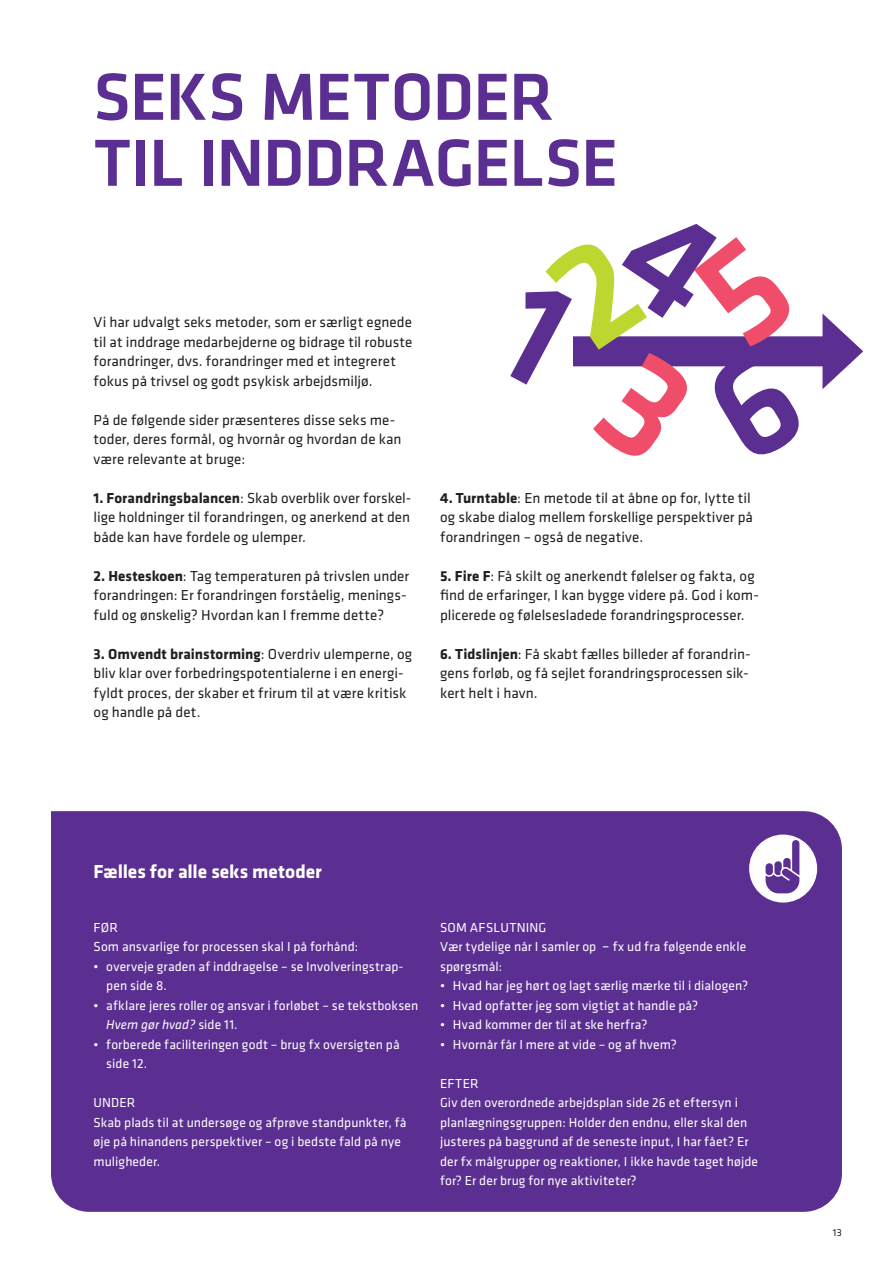
<style>
.page{position:relative;width:893px;height:1263px;background:#fff}
.page>*{position:absolute;margin:0;border:0;box-sizing:border-box;transform-origin:0 0}
.Rubrik-1{font:500 69px/66px "Klavika";letter-spacing:-.015em;color:#5b2e91}
.Boksrubrik{font:700 19.5px "Klavika";letter-spacing:-.005em;color:#fff}
.Brød{font:15px/19.5px "Klavika";letter-spacing:.005em;color:#231f20}
.Boksbrød{font:13.5px/19.5px "Klavika";letter-spacing:.005em;color:#fff}
.Boksbrød_indryk{font:13.5px/19.5px "Klavika";letter-spacing:.01em;color:#fff}
.t1{font:10.5px "Klavika";color:#231f20}
.s1{font-weight:700}
.s2{font-style:italic}
.s3{font-size:15px}
</style>
<div class="page">
<div style="left:51px;top:811px;width:791px;height:401px;background:#5b2e91"></div>
<div style="left:749px;top:834px;width:68px;height:68px;background:#fff;border-radius:50%"></div>
<div style="left:573px;top:336px;width:264px;height:30px;background:#5b2e91"></div>
<svg style="left:822px;top:313px;width:41px;height:76px"></svg>
<svg style="left:766px;top:840px;width:33px;height:53px"></svg>
<svg style="left:510px;top:224px;width:292px;height:232px"></svg>
<p class="Rubrik-1" style="left:94px;top:62px;width:526px">SEKS METODER<br>TIL INDDRAGELSE</p>
<p class="Brød" style="left:94px;top:312px;width:320px">Vi har udvalgt seks metoder, som er særligt egnede til at inddrage medarbejderne og bidrage til robuste forandringer, dvs. forandringer med et integreret fokus på trivsel og godt psykisk arbejdsmiljø.</p>
<p class="Brød" style="left:94px;top:409px;width:309px">På de følgende sider præsenteres disse seks me&shy;toder, deres formål, og hvornår og hvordan de kan være relevante at bruge:</p>
<p class="Brød" style="left:94px;top:487px;width:319px;text-align:justify"><span class="s1">1. Forandringsbalancen</span>: Skab overblik over forskel&shy;lige holdninger til forandringen, og anerkend at den både kan have fordele og ulemper.</p>
<p class="Brød" style="left:94px;top:565px;width:317px"><span class="s1">2. Hesteskoen</span>: Tag temperaturen på trivslen under forandringen: Er forandringen forståelig, menings&shy;fuld og ønskelig? Hvordan kan I fremme dette?</p>
<p class="Brød" style="left:94px;top:643px;width:320px"><span class="s1">3. Omvendt brainstorming</span>: Overdriv ulemperne, og bliv klar over forbedringspotentialerne i en energi&shy;fyldt proces, der skaber et frirum til at være kritisk og handle på det.</p>
<p class="Brød" style="left:440px;top:487px;width:314px"><span class="s1">4. Turntable</span>: En metode til at åbne op for, lytte til og skabe dialog mellem forskellige perspektiver på forandringen – også de negative.</p>
<p class="Brød" style="left:440px;top:565px;width:320px"><span class="s1">5. Fire F</span>: Få skilt og anerkendt følelser og fakta, og find de erfaringer, I kan bygge videre på. God i kom&shy;plicerede og følelsesladede forandringsprocesser.</p>
<p class="Brød" style="left:440px;top:643px;width:312px"><span class="s1">6. Tidslinjen</span>: Få skabt fælles billeder af forandrin&shy;gens forløb, og få sejlet forandringsprocessen sik&shy;kert helt i havn.</p>
<p class="Boksrubrik" style="left:94px;top:858px;width:230px">Fælles for alle seks metoder</p>
<p class="Boksbrød" style="left:94px;top:917px;width:26px">FØR</p>
<p class="Boksbrød" style="left:94px;top:936px;width:266px">Som ansvarlige for processen skal I på forhånd:</p>
<p class="Boksbrød_indryk" style="left:106px;top:956px;width:299px;text-indent:-13px">• overveje graden af inddragelse – se Involveringstrap&shy;pen side 8.</p>
<p class="Boksbrød_indryk" style="left:106px;top:995px;width:313px;text-indent:-13px">• afklare jeres roller og ansvar i forløbet – se tekstboksen<br><span class="s2">Hvem gør hvad?</span> side 11.</p>
<p class="Boksbrød_indryk" style="left:106px;top:1034px;width:295px;text-indent:-13px">• forberede faciliteringen godt – brug fx oversigten på side 12.</p>
<p class="Boksbrød" style="left:94px;top:1092px;width:43px">UNDER</p>
<p class="Boksbrød" style="left:94px;top:1112px;width:314px">Skab plads til at undersøge og afprøve standpunkter, få øje på hinandens perspektiver – og i bedste fald på nye muligheder.</p>
<p class="Boksbrød" style="left:440px;top:917px;width:108px">SOM AFSLUTNING</p>
<p class="Boksbrød" style="left:440px;top:936px;width:308px">Vær tydelige når I samler op <span class="s3">–</span> fx ud fra følgende enkle spørgsmål:</p>
<p class="Boksbrød_indryk" style="left:440px;top:975px;width:310px">• Hvad har jeg hørt og lagt særlig mærke til i dialogen?</p>
<p class="Boksbrød_indryk" style="left:440px;top:995px;width:260px">• Hvad opfatter jeg som vigtigt at handle på?</p>
<p class="Boksbrød_indryk" style="left:440px;top:1014px;width:209px">• Hvad kommer der til at ske herfra?</p>
<p class="Boksbrød_indryk" style="left:440px;top:1034px;width:238px">• Hvornår får I mere at vide – og af hvem?</p>
<p class="Boksbrød" style="left:440px;top:1073px;width:40px">EFTER</p>
<p class="Boksbrød" style="left:440px;top:1092px;width:319px">Giv den overordnede arbejdsplan side 26 et eftersyn i planlægningsgruppen: Holder den endnu, eller skal den justeres på baggrund af de seneste input, I har fået? Er der fx målgrupper og reaktioner, I ikke havde taget højde for? Er der brug for nye aktiviteter?</p>
<p class="t1" style="left:833px;top:1225px;width:11px">13</p>
</div>
